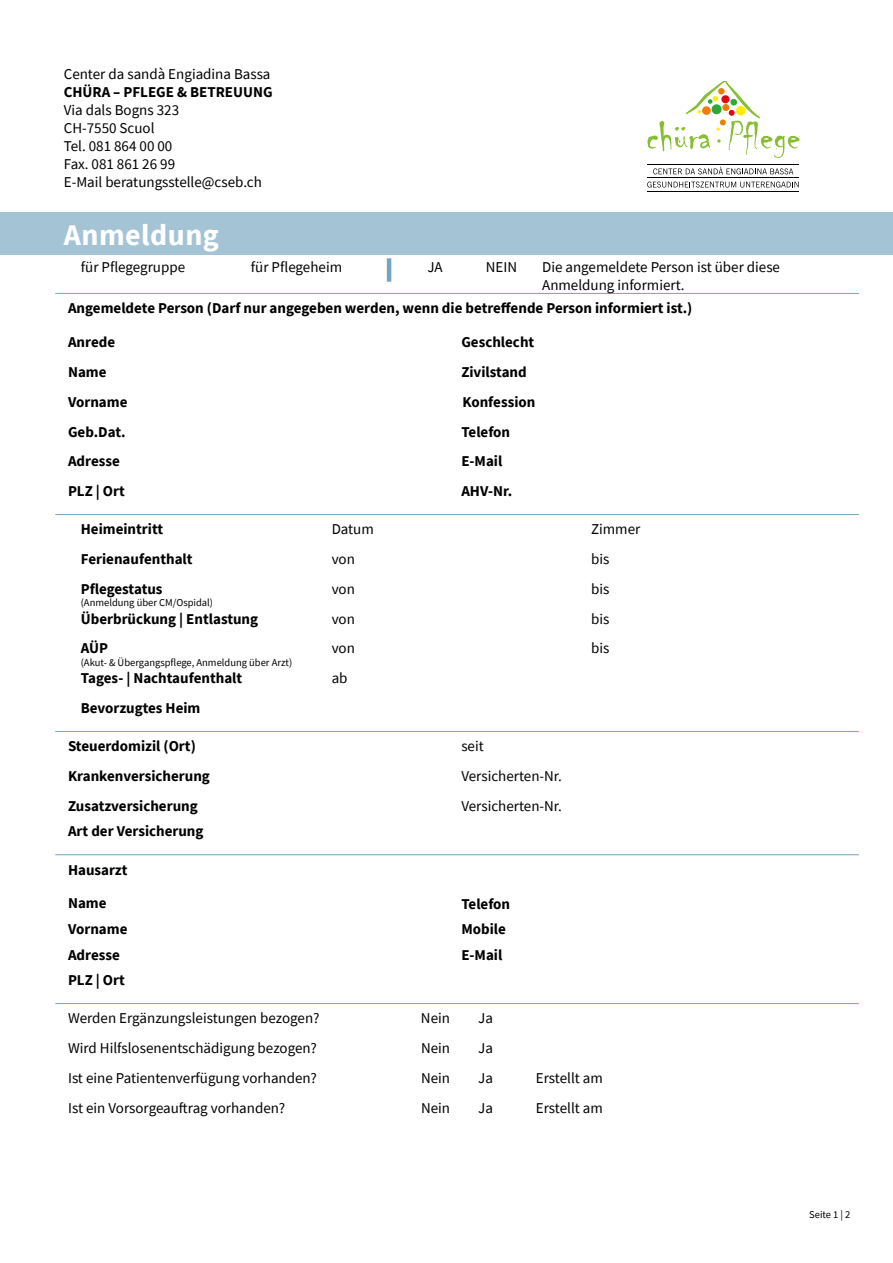
<style>
.page{position:relative;width:893px;height:1263px;background:#fff}
.page>*{position:absolute;margin:0;border:0;box-sizing:border-box;transform-origin:0 0}
.t1{font:700 30px "Source Sans Pro";letter-spacing:.015em;color:#fff}
.t2{font:15px/18px "Source Sans Pro";color:#000}
.t3{font:700 15px/29.7px "Source Sans Pro";color:#000}
.t4{font:10.5px "Source Sans Pro";color:#000}
</style>
<div class="page">
<div style="left:0;top:213px;width:893px;height:42px;background:#a4c4d6"></div>
<hr style="left:55px;top:514px;width:804px;height:1px;background:#73a5c0">
<hr style="left:55px;top:1003px;width:804px;height:1px;background:#73a5c0">
<hr style="left:55px;top:293px;width:804px;height:1px;background:#73a5c0">
<svg style="left:653px;top:167px;width:140px;height:7px"></svg>
<svg style="left:647px;top:182px;width:152px;height:6px"></svg>
<hr style="left:647px;top:165px;width:152px;height:1px;background:#000">
<hr style="left:647px;top:191px;width:152px;height:1px;background:#000">
<hr style="left:647px;top:177px;width:152px;height:1px;background:#000">
<svg style="left:646px;top:81px;width:153px;height:77px"></svg>
<hr style="left:55px;top:731px;width:804px;height:1px;background:#73a5c0">
<hr style="left:55px;top:854px;width:804px;height:1px;background:#73a5c0">
<hr style="left:387px;top:258px;width:4px;height:24px;background:#73a5c0">
<p class="t2" style="left:64px;top:65px;width:208px">Center da sandà Engiadina Bassa</p>
<p class="t3" style="left:64px;top:77px;width:210px">CHÜRA – PFLEGE &amp; BETREUUNG</p>
<p class="t2" style="left:64px;top:101px;width:200px">Via dals Bogns 323<br>CH-7550 Scuol<br>Tel. 081 864 00 00<br>Fax. 081 861 26 99<br>E-Mail beratungsstelle@cseb.ch</p>
<h1 class="t1" style="left:64px;top:215px;width:157px">Anmeldung</h1>
<p class="t2" style="left:81px;top:258px;width:106px">für Pflegegruppe</p>
<p class="t2" style="left:251px;top:258px;width:93px">für Pflegeheim</p>
<p class="t2" style="left:427px;top:258px;width:17px">JA</p>
<p class="t2" style="left:486px;top:258px;width:33px">NEIN</p>
<p class="t2" style="left:542px;top:258px;width:239px">Die angemeldete Person ist über diese<br>Anmeldung informiert.</p>
<p class="t3" style="left:68px;top:293px;width:626px">Angemeldete Person (Darf nur angegeben werden, wenn die betreffende Person informiert ist.)</p>
<p class="t3" style="left:68px;top:327px;width:49px">Anrede</p>
<p class="t3" style="left:461px;top:327px;width:74px">Geschlecht</p>
<p class="t3" style="left:68px;top:357px;width:61px">Name<br>Vorname</p>
<p class="t3" style="left:461px;top:357px;width:67px">Zivilstand</p>
<p class="t3" style="left:462px;top:387px;width:74px">Konfession</p>
<p class="t3" style="left:68px;top:416px;width:59px">Geb.Dat.</p>
<p class="t3" style="left:461px;top:416px;width:50px">Telefon</p>
<p class="t3" style="left:68px;top:446px;width:58px">Adresse<br>PLZ | Ort</p>
<p class="t3" style="left:461px;top:446px;width:42px">E-Mail</p>
<p class="t3" style="left:461px;top:476px;width:52px">AHV-Nr.</p>
<p class="t3" style="left:81px;top:514px;width:113px">Heimeintritt<br>Ferienaufenthalt<br>Pflegestatus</p>
<p class="t4" style="left:81px;top:596px;width:134px">(Anmeldung über CM/Ospidal)</p>
<p class="t2" style="left:332px;top:520px;width:44px">Datum</p>
<p class="t2" style="left:591px;top:520px;width:51px">Zimmer</p>
<p class="t2" style="left:332px;top:550px;width:25px">von</p>
<p class="t2" style="left:591px;top:550px;width:20px">bis</p>
<p class="t2" style="left:332px;top:580px;width:25px">von</p>
<p class="t2" style="left:591px;top:580px;width:20px">bis</p>
<p class="t3" style="left:81px;top:603px;width:179px">Überbrückung | Entlastung</p>
<p class="t2" style="left:332px;top:609px;width:25px">von</p>
<p class="t2" style="left:591px;top:609px;width:20px">bis</p>
<p class="t3" style="left:81px;top:633px;width:29px">AÜP</p>
<p class="t4" style="left:81px;top:656px;width:213px">(Akut- &amp; Übergangspflege, Anmeldung über Arzt)</p>
<p class="t2" style="left:332px;top:639px;width:25px">von</p>
<p class="t2" style="left:591px;top:639px;width:20px">bis</p>
<p class="t3" style="left:81px;top:663px;width:163px">Tages- | Nachtaufenthalt</p>
<p class="t2" style="left:332px;top:669px;width:17px">ab</p>
<p class="t3" style="left:81px;top:693px;width:121px">Bevorzugtes Heim</p>
<p class="t3" style="left:68px;top:731px;width:129px">Steuerdomizil (Ort)</p>
<p class="t2" style="left:461px;top:737px;width:24px">seit</p>
<p class="t3" style="left:68px;top:761px;width:143px">Krankenversicherung</p>
<p class="t2" style="left:461px;top:767px;width:102px">Versicherten-Nr.</p>
<p class="t3" style="left:68px;top:791px;width:131px">Zusatzversicherung</p>
<p class="t2" style="left:461px;top:797px;width:102px">Versicherten-Nr.</p>
<p class="t3" style="left:68px;top:816px;width:137px">Art der Versicherung</p>
<p class="t3" style="left:68px;top:854px;width:61px">Hausarzt</p>
<p class="t3" style="left:68px;top:890px;width:61px;line-height:25.7px">Name<br>Vorname<br>Adresse<br>PLZ | Ort</p>
<p class="t3" style="left:461px;top:890px;width:50px;line-height:25.5px">Telefon<br>Mobile</p>
<p class="t2" style="left:68px;top:1009px;width:253px">Werden Ergänzungsleistungen bezogen?</p>
<p class="t2" style="left:421px;top:1009px;width:31px">Nein</p>
<p class="t2" style="left:478px;top:1009px;width:16px">Ja</p>
<p class="t2" style="left:68px;top:1039px;width:250px">Wird Hilfslosenentschädigung bezogen?</p>
<p class="t2" style="left:421px;top:1039px;width:31px">Nein</p>
<p class="t2" style="left:478px;top:1039px;width:16px">Ja</p>
<p class="t2" style="left:68px;top:1069px;width:250px">Ist eine Patientenverfügung vorhanden?</p>
<p class="t2" style="left:421px;top:1069px;width:31px">Nein</p>
<p class="t2" style="left:478px;top:1069px;width:16px">Ja</p>
<p class="t2" style="left:68px;top:1098px;width:219px">Ist ein Vorsorgeauftrag vorhanden?</p>
<p class="t2" style="left:421px;top:1098px;width:31px">Nein</p>
<p class="t2" style="left:478px;top:1098px;width:16px">Ja</p>
<p class="t3" style="left:461px;top:939px;width:42px">E-Mail</p>
<p class="t2" style="left:536px;top:1063px;width:69px;line-height:29.7px">Erstellt am<br>Erstellt am</p>
<p class="t4" style="left:809px;top:1208px;width:43px">Seite 1 | 2</p>
</div>
